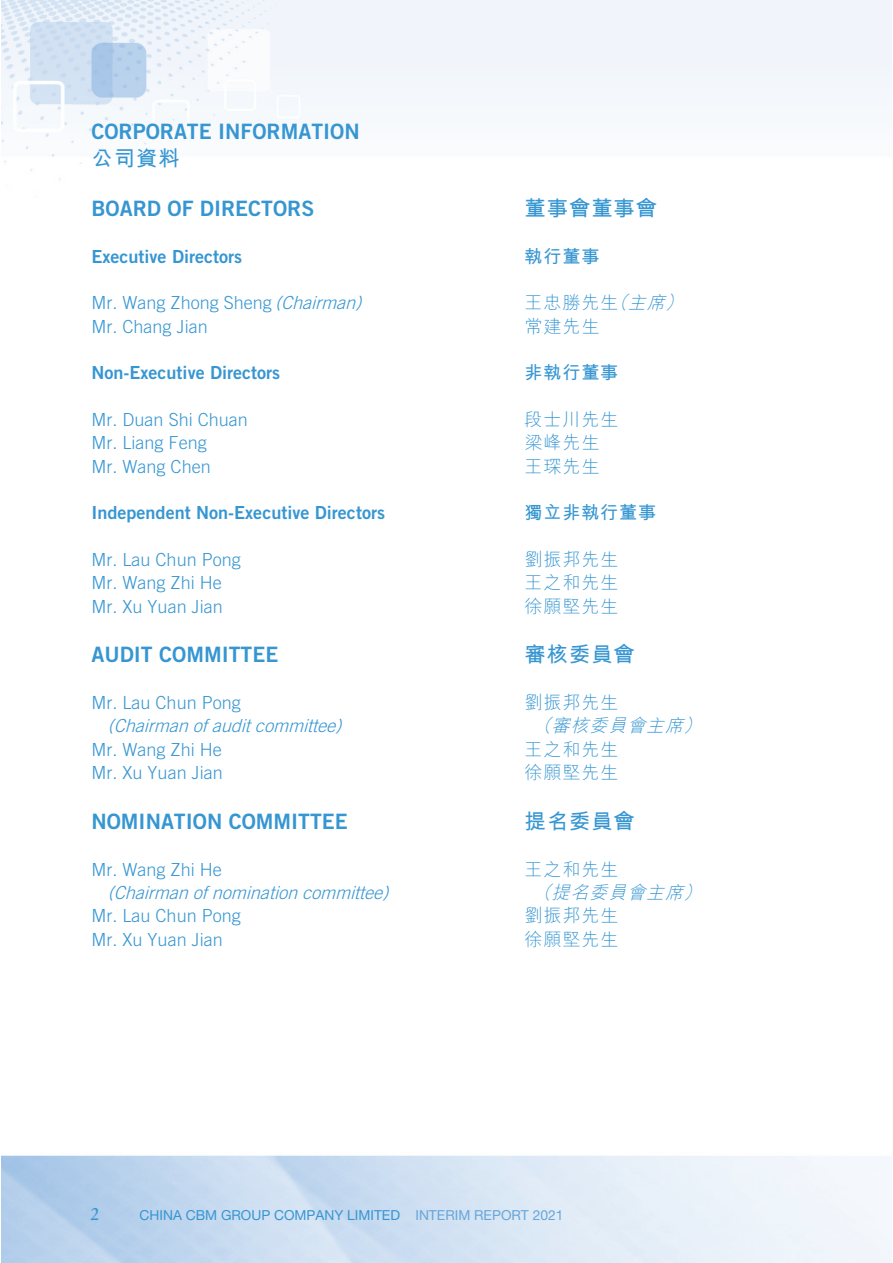
<style>
.page{position:relative;width:893px;height:1263px;background:#fff}
.page>*{position:absolute;margin:0;border:0;box-sizing:border-box;transform-origin:0 0}
.t1{font:21.15px "Trade Gothic LT Std Bd 2";color:#3696d2}
.t2{font:21.15px "M Hei HK Bold E Ten B5 H";letter-spacing:.05em;color:#3696d2}
.t3{font:300 18px/23.4px "Trade Gothic LT Std";color:#3696d2}
.t4{font:18px "Trade Gothic LT Std Bd 2";color:#3696d2}
.t5{font:18px/23.4px "M Hei HK Light E Ten B5 H";letter-spacing:.05em;color:#3696d2}
.t6{font:italic 300 18px "Trade Gothic LT Std";color:#3696d2}
.t7{font:italic 18px "M Hei HK Light E Ten B5 H";color:#3696d2}
.t8{font:18px "M Hei HK Bold E Ten B5 H";letter-spacing:.05em;color:#3696d2}
.t9{font:18px "Stempel Garamond LT Std";color:#3696d2}
.t10{font:13.8px "Helvetica Neue LT Std";color:#3696d2}
.s1{font-style:italic}
.s2{color:#67a6da}
</style>
<div class="page">
<img style="left:1px;top:0;width:890px;height:1263px">
<p class="t1" style="left:91px;top:124px;width:270px">CORPORATE INFORMATION</p>
<p class="t2" style="left:91px;top:150px;width:90px">公司資料</p>
<p class="t1" style="left:91px;top:200px;width:224px">BOARD OF DIRECTORS</p>
<p class="t4" style="left:91px;top:250px;width:152px">Executive Directors</p>
<p class="t3" style="left:91px;top:293px;width:276px">Mr. Wang Zhong Sheng <span class="s1">(Chairman)<br></span>Mr. Chang Jian</p>
<p class="t4" style="left:91px;top:366px;width:190px">Non-Executive Directors</p>
<p class="t3" style="left:91px;top:409px;width:158px">Mr. Duan Shi Chuan<br>Mr. Liang Feng<br>Mr. Wang Chen</p>
<p class="t4" style="left:91px;top:506px;width:295px">Independent Non-Executive Directors</p>
<p class="t3" style="left:91px;top:549px;width:151px">Mr. Lau Chun Pong<br>Mr. Wang Zhi He<br>Mr. Xu Yuan Jian</p>
<p class="t1" style="left:91px;top:647px;width:188px">AUDIT COMMITTEE</p>
<p class="t3" style="left:91px;top:693px;width:151px">Mr. Lau Chun Pong</p>
<p class="t6" style="left:108px;top:720px;width:239px">(Chairman of auditcommittee)</p>
<p class="t3" style="left:91px;top:739px;width:133px">Mr. Wang Zhi He<br>Mr. Xu Yuan Jian</p>
<p class="t1" style="left:91px;top:814px;width:258px">NOMINATION COMMITTEE</p>
<p class="t3" style="left:91px;top:859px;width:132px">Mr. Wang Zhi He</p>
<p class="t6" style="left:108px;top:886px;width:286px">(Chairman of nomination committee)</p>
<p class="t3" style="left:91px;top:906px;width:151px">Mr. Lau Chun Pong<br>Mr. Xu Yuan Jian</p>
<p class="t2" style="left:524px;top:200px;width:134px">董事會董事會</p>
<p class="t8" style="left:524px;top:249px;width:76px">執行董事</p>
<p class="t5" style="left:524px;top:293px;width:164px">王忠勝先生<span class="s1">（主席）</span>常建先生</p>
<p class="t8" style="left:524px;top:366px;width:95px">非執行董事</p>
<p class="t5" style="left:524px;top:410px;width:95px">段士川先生梁峰先生王琛先生</p>
<p class="t8" style="left:524px;top:506px;width:133px">獨立非執行董事</p>
<p class="t5" style="left:524px;top:550px;width:95px;text-align:justify">劉振邦先生王之和先生徐願堅先生</p>
<p class="t2" style="left:524px;top:646px;width:112px">審核委員會</p>
<p class="t5" style="left:524px;top:693px;width:95px">劉振邦先生</p>
<p class="t7" style="left:533px;top:719px;width:173px">（審核委員會主席）</p>
<p class="t5" style="left:524px;top:740px;width:95px">王之和先生徐願堅先生</p>
<p class="t2" style="left:524px;top:813px;width:112px">提名委員會</p>
<p class="t5" style="left:524px;top:860px;width:95px">王之和先生</p>
<p class="t7" style="left:533px;top:885px;width:173px">（提名委員會主席）</p>
<p class="t5" style="left:524px;top:906px;width:95px">劉振邦先生徐願堅先生</p>
<p class="t9" style="left:91px;top:1203px;width:11px">2</p>
<p class="t10" style="left:140px;top:1207px;width:425px">CHINA CBM GROUP COMPANY LIMITED <span class="s2">INTERIM REPORT 2021</span></p>
</div>
